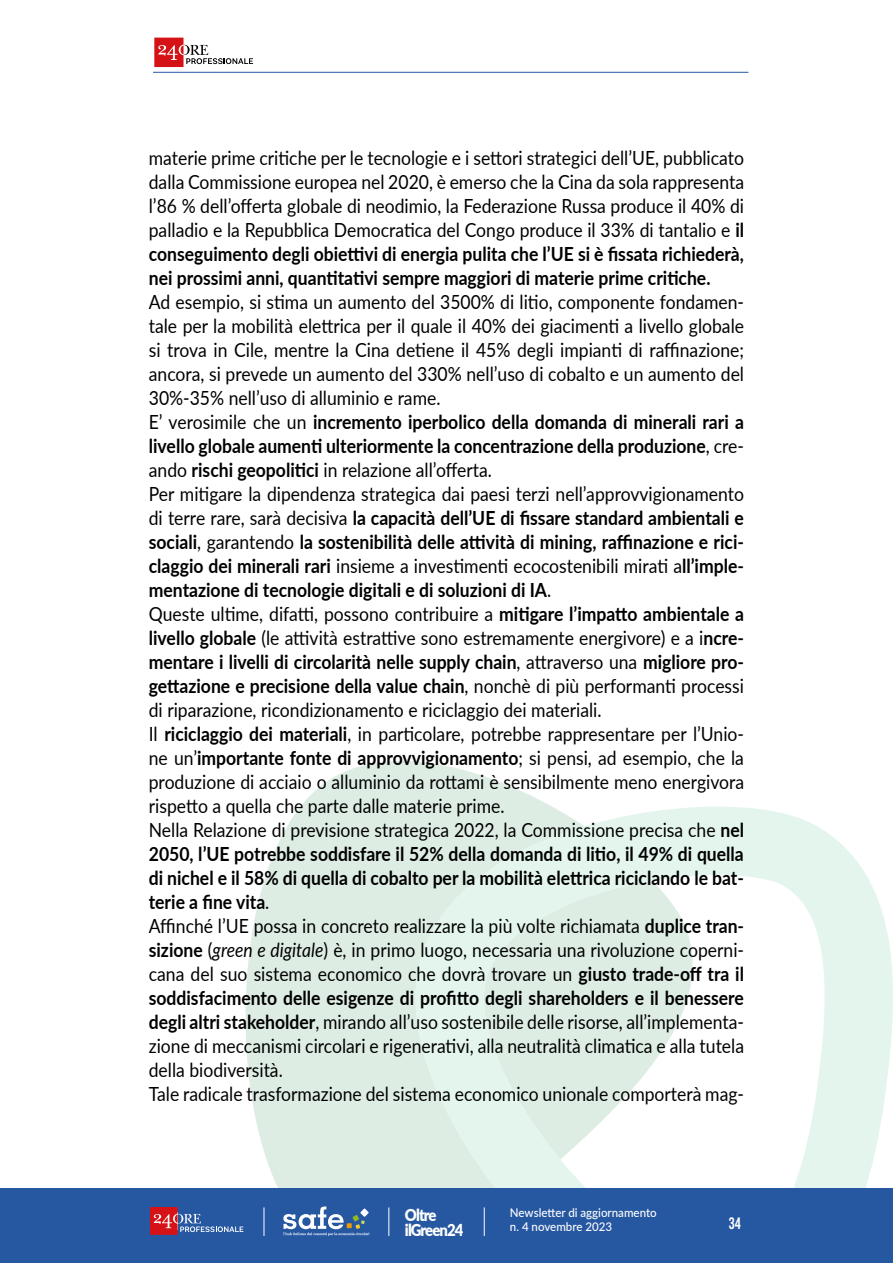
<style>
.page{position:relative;width:893px;height:1263px;background:#fff}
.page>*{position:absolute;margin:0;border:0;box-sizing:border-box;transform-origin:0 0}
.t1{font:19.5px/24px "Lato";color:#000;text-align:justify;scale:.9 1}
.t2{font:900 16.5px/15px "Lato";letter-spacing:-.06em;color:#fff;scale:.9 1}
.t3{font:16.5px "Bebas Kai";color:#fff;scale:.9 1}
.t4{font:500 12px/14.4px "Lato";color:#fff;scale:.96 1}
.s1{font-weight:700}
.s2{font-style:italic}
</style>
<div class="page">
<svg style="left:245px;top:761px;width:307px;height:427px;background:#e2efe7"></svg>
<svg style="left:415px;top:807px;width:478px;height:381px"></svg>
<div style="left:0;top:1188px;width:893px;height:75px;background:#2657a1"></div>
<svg style="left:150px;top:1207px;width:93px;height:28px"></svg>
<svg style="left:283px;top:1206px;width:86px;height:30px"></svg>
<svg style="left:264px;top:1207px;width:1px;height:29px"></svg>
<svg style="left:388px;top:1207px;width:1px;height:29px"></svg>
<svg style="left:484px;top:1207px;width:1px;height:29px"></svg>
<hr style="left:153px;top:72px;width:595px;height:1px;background:#2657a1">
<svg style="left:154px;top:38px;width:99px;height:29px"></svg>
<p class="t1" style="left:149px;top:145px;width:663px">materie prime critiche per le tecnologie e i settori strategici dell’UE, pubblicato dalla Commissione europea nel 2020, è emerso che la Cina da sola rappresenta l’86 % dell’offerta globale di neodimio, la Federazione Russa produce il 40% di palladio e la Repubblica Democratica del Congo produce il 33% di tantalio e <span class="s1">il conseguimento degli obiettivi di energia pulita che l’UE si è fissata richiederà, nei prossimi anni, quantitativi sempre maggiori di materie prime critiche.</span></p>
<p class="t1" style="left:149px;top:289px;width:663px;text-align:left">Ad esempio, si stima un aumento del 3500% di litio, componente fondamen&shy;tale per la mobilità elettrica per il quale il 40% dei giacimenti a livello globale si trova in Cile, mentre la Cina detiene il 45% degli impianti di raffinazione; ancora, si prevede un aumento del 330% nell’uso di cobalto e un aumento del 30%-35% nell’uso di alluminio e rame.<br>E’ verosimile che un <span class="s1">incremento iperbolico della domanda di minerali rari a livello globale aumenti ulteriormente la concentrazione della produzione</span>, cre&shy;ando <span class="s1">rischi geopolitici</span> in relazione all’offerta.<br>Per mitigare la dipendenza strategica dai paesi terzi nell’approvvigionamento di terre rare, sarà decisiva <span class="s1">la capacità dell’UE di fissare standard ambientali e sociali</span>, garantendo <span class="s1">la sostenibilità delle attività di mining, raffinazione e rici&shy;claggio dei minerali rari</span> insieme a investimenti ecocostenibili mirati a<span class="s1">ll’imple&shy;mentazione di tecnologie digitali e di soluzioni di IA</span>.<br>Queste ultime, difatti, possono contribuire a <span class="s1">mitigare l’impatto ambientale a livello globale</span> (le attività estrattive sono estremamente energivore) e a i<span class="s1">ncre&shy;mentare i livelli di circolarità nelle supply chain</span>, attraverso una <span class="s1">migliore pro&shy;gettazione e precisione della value chain</span>, nonchè di più performanti processi di riparazione, ricondizionamento e riciclaggio dei materiali.<br>Il <span class="s1">riciclaggio dei materiali</span>, in particolare, potrebbe rappresentare per l’Unio&shy;ne un’<span class="s1">importante fonte di approvvigionamento</span>; si pensi, ad esempio, che la produzione di acciaio o alluminio da rottami è sensibilmente meno energivora rispetto a quella che parte dalle materie prime.<br>Nella Relazione di previsione strategica 2022, la Commissione precisa che <span class="s1">nel 2050, l’UE potrebbe soddisfare il 52% della domanda di litio, il 49% di quella di nichel e il 58% di quella di cobalto per la mobilità elettrica riciclando le bat&shy;terie a fine vita</span>.<br>Affinché l’UE possa in concreto realizzare la più volte richiamata <span class="s1">duplice tran&shy;sizione</span> (<span class="s2">green e digitale</span>) è, in primo luogo, necessaria una rivoluzione coperni&shy;cana del suo sistema economico che dovrà trovare un <span class="s1">giusto trade-off tra il soddisfacimento delle esigenze di profitto degli shareholders e il benessere degli altri stakeholder</span>, mirando all’uso sostenibile delle risorse, all’implementa&shy;zione di meccanismi circolari e rigenerativi, alla neutralità climatica e alla tutela della biodiversità.<br>Tale radicale trasformazione del sistema economico unionale comporterà mag-</p>
<p class="t2" style="left:405px;top:1206px;width:66px">Oltre ilGreen24</p>
<p class="t4" style="left:510px;top:1205px;width:154px">Newsletter di aggiornamento n. 4 novembre 2023</p>
<p class="t3" style="left:729px;top:1214px;width:15px">34</p>
</div>
